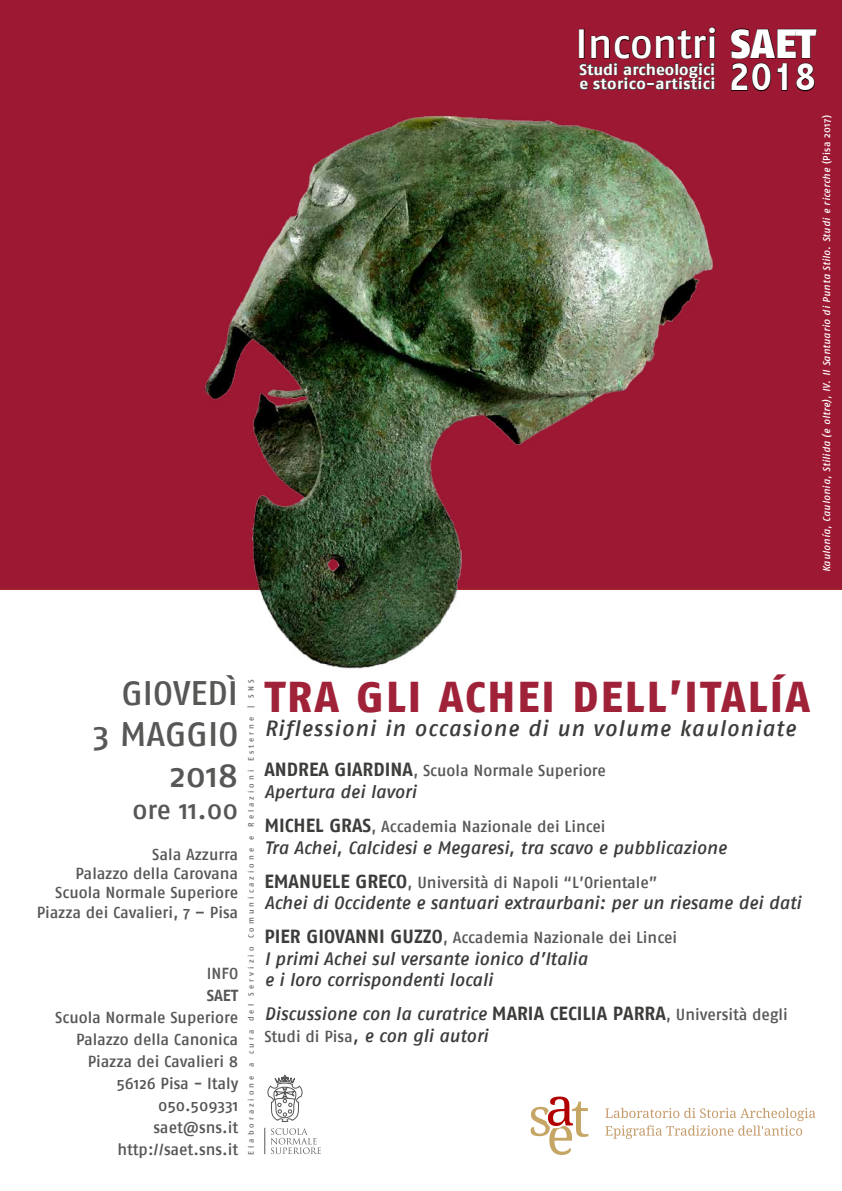
<style>
.page{position:relative;width:842px;height:1191px;background:#fff}
.page>*{position:absolute;margin:0;border:0;box-sizing:border-box;transform-origin:0 0}
.t1{font:800 43px "Fago No";letter-spacing:.05em;color:#a02239}
.t2{font:500 40.7px "Fago No";letter-spacing:-.005em;color:#fff}
.t3{font:700 condensed 40.7px "Abadi";color:#fff}
.t4{font:500 34px/40.8px "Fago No";color:#575756;text-align:right}
.t5{font:500 26.4px "Fago No";color:#575756}
.t6{font:italic 500 22px "Fago No";letter-spacing:.05em;color:#3c3c3b}
.t7{font:italic 500 18px/21.6px "Fago No";letter-spacing:-.005em;color:#3c3c3b}
.t8{font:500 16px/22px "Fago No";color:#575756;text-align:right}
.t9{font:700 16px "Fago No";color:#575756}
.t10{font:700 15.3px/14.7px "Fago No";color:#fff;scale:1.09 1}
.t11{font:italic 500 10px "Fago No";letter-spacing:.035em;color:#fff}
.t12{font:500 7.8px "Fago No";letter-spacing:.39em;color:#6b6b6a}
.s1{font-weight:900}
.s2{font-style:normal}
.s3{font-weight:700;font-size:19px;color:#3c3c3b}
.s4{font-weight:700;font-style:normal;font-size:19px}
.s5{font-style:normal;font-size:16px;color:#575756}
</style>
<div class="page">
<div style="left:0;top:0;width:842px;height:590px;background:#9c1833"></div>
<img style="left:147px;top:106px;width:632px;height:563px">
<svg style="left:730px;top:28px;width:88px;height:64px"></svg>
<svg style="left:578px;top:26px;width:138px;height:65px"></svg>
<svg style="left:264px;top:1075px;width:57px;height:79px"></svg>
<svg style="left:605px;top:1107px;width:210px;height:31px"></svg>
<svg style="left:531px;top:1096px;width:57px;height:59px"></svg>
<h2 class="t2" style="left:576px;top:20px;width:241px">Incontri <span class="s1">SAET</span></h2>
<h2 class="t3" style="left:729px;top:53px;width:87px">2018</h2>
<p class="t10" style="left:579px;top:62px;width:126px">Studi archeologici e storico-artistici</p>
<p class="t11" style="left:821px;top:572px;width:459px;rotate:-90deg">Kaulonía, Caulonia, Stilida (e oltre), IV. Il Santuario di Punta Stilo. Studi e ricerche <span class="s2">(Pisa 2017)</span></p>
<h3 class="t4" style="left:93px;top:672px;width:147px">GIOVEDÌ<br>3 MAGGIO<br>2018</h3>
<h3 class="t5" style="left:132px;top:794px;width:107px">ore 11.00</h3>
<p class="t8" style="left:37px;top:844px;width:203px;line-height:19.2px">Sala Azzurra<br>Palazzo della Carovana<br>Scuola Normale Superiore<br>Piazza dei Cavalieri, 7 – Pisa</p>
<p class="t8" style="left:207px;top:962px;width:33px">INFO</p>
<p class="t9" style="left:207px;top:986px;width:33px">SAET</p>
<p class="t8" style="left:55px;top:1006px;width:185px">Scuola Normale Superiore<br>Palazzo della Canonica<br>Piazza dei Cavalieri 8<br>56126 Pisa - Italy<br>050.509331<br>saet@sns.it http://saet.sns.it</p>
<p class="t12" style="left:247px;top:1155px;width:477px;rotate:-90deg">Elaborazione a cura del Servizio Comunicazione e Relazioni Esterne | SNS</p>
<h1 class="t1" style="left:264px;top:671px;width:547px">TRA GLI ACHEI DELL’ITALÍA</h1>
<h3 class="t6" style="left:264px;top:715px;width:533px">Riflessioni in occasione di un volume kauloniate</h3>
<p class="t8" style="left:264px;top:759px;width:343px"><span class="s3">ANDREA GIARDINA</span>, Scuola Normale Superiore</p>
<p class="t7" style="left:264px;top:780px;width:153px">Apertura dei lavori</p>
<p class="t8" style="left:264px;top:815px;width:343px"><span class="s3">MICHEL GRAS</span>, Accademia Nazionale dei Lincei</p>
<p class="t7" style="left:264px;top:836px;width:464px">Tra Achei, Calcidesi e Megaresi, tra scavo e pubblicazione</p>
<p class="t8" style="left:264px;top:870px;width:395px"><span class="s3">EMANUELE GRECO</span>, Università di Napoli “L’Orientale”</p>
<p class="t7" style="left:264px;top:892px;width:538px">Achei di Occidente e santuari extraurbani: per un riesame dei dati</p>
<p class="t8" style="left:264px;top:926px;width:414px"><span class="s3">PIER GIOVANNI GUZZO</span>, Accademia Nazionale dei Lincei</p>
<p class="t7" style="left:264px;top:947px;width:325px">I primi Achei sul versante ionico d’Italia e i loro corrispondenti locali</p>
<p class="t7" style="left:264px;top:1003px;width:525px">Discussione con la curatrice <span class="s4">MARIA CECILIA PARRA</span><span class="s5">, Università degli<br>Studi di Pisa</span>, e con gli autori</p>
</div>
